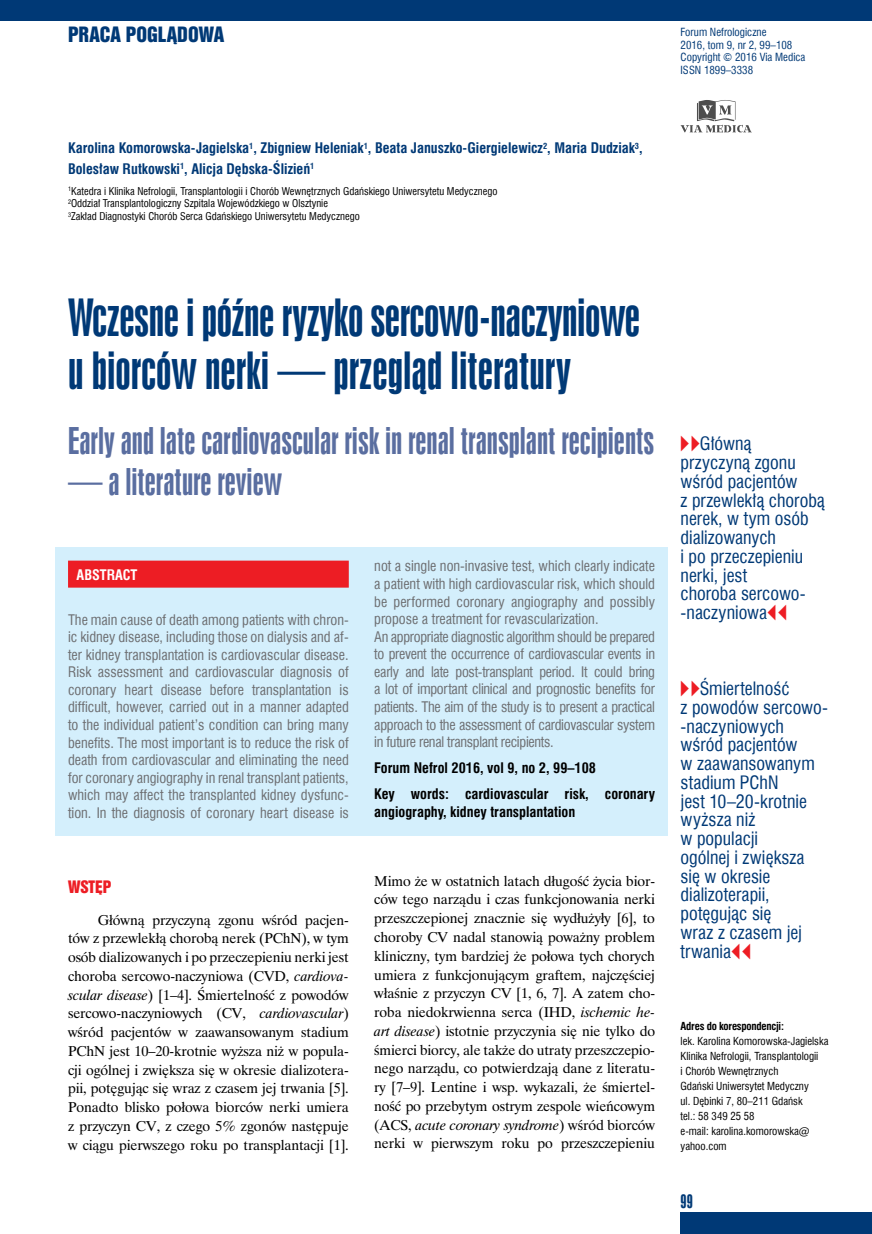
<style>
.page{position:relative;width:872px;height:1234px;background:#fff}
.page>*{position:absolute;margin:0;border:0;box-sizing:border-box;transform-origin:0 0}
.t1{font:48px/52.5px "Swis 924 EU";letter-spacing:-.01em;color:#003976}
.t2{font:34.5px "Swis 924 EU";color:#5a6ea0}
.t3{font:19.35px "Swis 921 EU";color:#003976}
.t4{font:18px/18.8px "Swis 721 Cn EU";color:#003976}
.t5{font:18px "Swis 924 EU";color:#003976}
.t6{font:15.75px "Swis 921 EU";color:#ed1d24}
.t7{font:14.25px/18.8px "Time Ibis EE";letter-spacing:-.01em;color:#000;text-align:justify}
.t8{font:14.25px/17.5px "Swis 721 Cn EU";letter-spacing:-.02em;color:#6d6e71;text-align:justify}
.t9{font:700 14.25px/20.4px "Swis 721 Cn EU";color:#003976}
.t10{font:700 14.25px/26.1px "Swis 721 Cn EU";color:#000}
.t11{font:700 14.25px "Swis 721 Cn EU";color:#fff}
.t12{font:10.95px/12.6px "Swis 721 Cn EU";color:#003976}
.t13{font:10.8px/15px "Swis 721 Cn EU";color:#000}
.t14{font:700 10.8px "Swis 721 Cn EU";letter-spacing:-.02em;color:#000}
.t15{font:10.5px/12.6px "Swis 721 Cn EU";color:#000}
.s1{font-style:italic}
.s2{font-family:"Newspaper Pi";color:#ed1d24}
</style>
<div class="page">
<div style="left:680px;top:1212px;width:192px;height:21px;background:#003976"></div>
<div style="left:0;top:0;width:872px;height:21px;background:#003976"></div>
<svg style="left:680px;top:100px;width:71px;height:33px"></svg>
<div style="left:55px;top:547px;width:613px;height:289px;background:#d4effc"></div>
<div style="left:68px;top:560px;width:281px;height:27px;background:#ed1d24"></div>
<h3 class="t3" style="left:68px;top:22px;width:158px">PRACA POGLĄDOWA</h3>
<p class="t12" style="left:680px;top:26px;width:126px">Forum Nefrologiczne<br>2016, tom 9, nr 2, 99–108<br>Copyright © 2016 Via Medica<br>ISSN 1899–3338</p>
<p class="t9" style="left:68px;top:138px;width:576px">Karolina Komorowska-Jagielska<sup>1</sup>, Zbigniew Heleniak<sup>1</sup>, Beata Januszko-Giergielewicz<sup>2</sup>, Maria Dudziak<sup>3</sup>,<br>Bolesław Rutkowski<sup>1</sup>, Alicja Dębska-Ślizień<sup>1</sup></p>
<p class="t15" style="left:68px;top:184px;width:431px"><sup>1</sup>Katedra i Klinika Nefrologii, Transplantologii i Chorób Wewnętrznych Gdańskiego Uniwersytetu Medycznego<br><sup>2</sup>Oddział Transplantologiczny Szpitala Wojewódzkiego w Olsztynie<br><sup>3</sup>Zakład Diagnostyki Chorób Serca Gdańskiego Uniwersytetu Medycznego</p>
<h1 class="t1" style="left:68px;top:292px;width:574px">Wczesne i późne ryzyko sercowo-naczyniowe u biorców nerki — przegląd literatury</h1>
<h2 class="t2" style="left:68px;top:419px;width:588px">Early and late cardiovascular risk in renal transplant recipients</h2>
<h2 class="t2" style="left:68px;top:461px;width:215px">— a literature review</h2>
<p class="t11" style="left:77px;top:566px;width:62px">ABSTRACT</p>
<p class="t8" style="left:68px;top:610px;width:282px">The main cause of death among patients with chron&shy;ic kidney disease, including those on dialysis and af&shy;ter kidney transplantation is cardiovascular disease.<br>Risk assessment and cardiovascular diagnosis of coronary heart disease before transplantation is difficult, however, carried out in a manner adapted to the individual patient’s condition can bring many benefits. The most important is to reduce the risk of death from cardiovascular and eliminating the need for coronary angiography in renal transplant patients, which may affect the transplanted kidney dysfunc&shy;tion. In the diagnosis of coronary heart disease is</p>
<p class="t6" style="left:68px;top:876px;width:45px">Wstęp</p>
<p class="t7" style="left:68px;top:909px;width:282px;text-indent:30px">Główną przyczyną zgonu wśród pacjen&shy;tów z przewlekłą chorobą nerek (PChN), w tym osób dializowanych i po przeczepieniu nerki jest choroba sercowo-naczyniowa (CVD, <span class="s1">cardiova&shy;scular disease</span>) [1–4]. Śmiertelność z powodów sercowo-naczyniowych (CV, <span class="s1">cardiovascular</span>) wśród pacjentów w zaawansowanym stadium PChN jest 10–20-krotnie wyższa niż w popula&shy;cji ogólnej i zwiększa się w okresie dializotera&shy;pii, potęgując się wraz z czasem jej trwania [5].<br>Ponadto blisko połowa biorców nerki umiera z przyczyn CV, z czego 5% zgonów następuje w ciągu pierwszego roku po transplantacji [1].</p>
<p class="t8" style="left:374px;top:557px;width:282px;text-align:left">not a single non-invasive test, which clearly indicate a patient with high cardiovascular risk, which should be performed coronary angiography and possibly propose a treatment for revascularization.<br>An appropriate diagnostic algorithm should be prepared to prevent the occurrence of cardiovascular events in early and late post-transplant period. It could bring a lot of important clinical and prognostic benefits for patients. The aim of the study is to present a practical approach to the assessment of cardiovascular system in future renal transplant recipients.</p>
<p class="t10" style="left:374px;top:755px;width:282px">Forum Nefrol 2016, vol 9, no 2, 99–108<br>Key words: cardiovascular risk, coronary</p>
<p class="t10" style="left:374px;top:799px;width:202px">angiography, kidney transplantation</p>
<p class="t7" style="left:374px;top:871px;width:282px">Mimo że w ostatnich latach długość życia bior&shy;ców tego narządu i czas funkcjonowania nerki przeszczepionej znacznie się wydłużyły [6], to choroby CV nadal stanowią poważny problem kliniczny, tym bardziej że połowa tych chorych umiera z funkcjonującym graftem, najczęściej właśnie z przyczyn CV [1, 6, 7]. A zatem cho&shy;roba niedokrwienna serca (IHD, <span class="s1">ischemic he&shy;art disease</span>) istotnie przyczynia się nie tylko do śmierci biorcy, ale także do utraty przeszczepio&shy;nego narządu, co potwierdzają dane z literatu&shy;ry [7–9]. Lentine i wsp. wykazali, że śmiertel&shy;ność po przebytym ostrym zespole wieńcowym (ACS, <span class="s1">acute coronary syndrome</span>) wśród biorców nerki w pierwszym roku po przeszczepieniu</p>
<p class="t4" style="left:680px;top:434px;width:146px"><span class="s2">VV</span>Główną przyczyną zgonu wśród pacjentów<br>z przewlekłą chorobą nerek, w tym osób dializowanych<br>i po przeczepieniu nerki, jest<br>choroba sercowo--naczyniowa<span class="s2">CC</span></p>
<p class="t4" style="left:680px;top:678px;width:149px"><span class="s2">VV</span>Śmiertelność<br>z powodów sercowo--naczyniowych wśród pacjentów<br>w zaawansowanym stadium PChN<br>jest 10–20-krotnie wyższa niż<br>w populacji<br>ogólnej i zwiększa się w okresie dializoterapii, potęgując się<br>wraz z czasem jej trwania<span class="s2">CC</span></p>
<p class="t14" style="left:680px;top:1019px;width:105px">Adres do korespondencji:</p>
<p class="t13" style="left:680px;top:1033px;width:149px">lek. Karolina Komorowska-Jagielska<br>Klinika Nefrologii, Transplantologii<br>i Chorób Wewnętrznych<br>Gdański Uniwersytet Medyczny<br>ul. Dębinki 7, 80–211 Gdańsk<br>tel.: 58 349 25 58<br>e-mail: karolina.komorowska@ yahoo.com</p>
<p class="t5" style="left:680px;top:1190px;width:14px">99</p>
</div>
